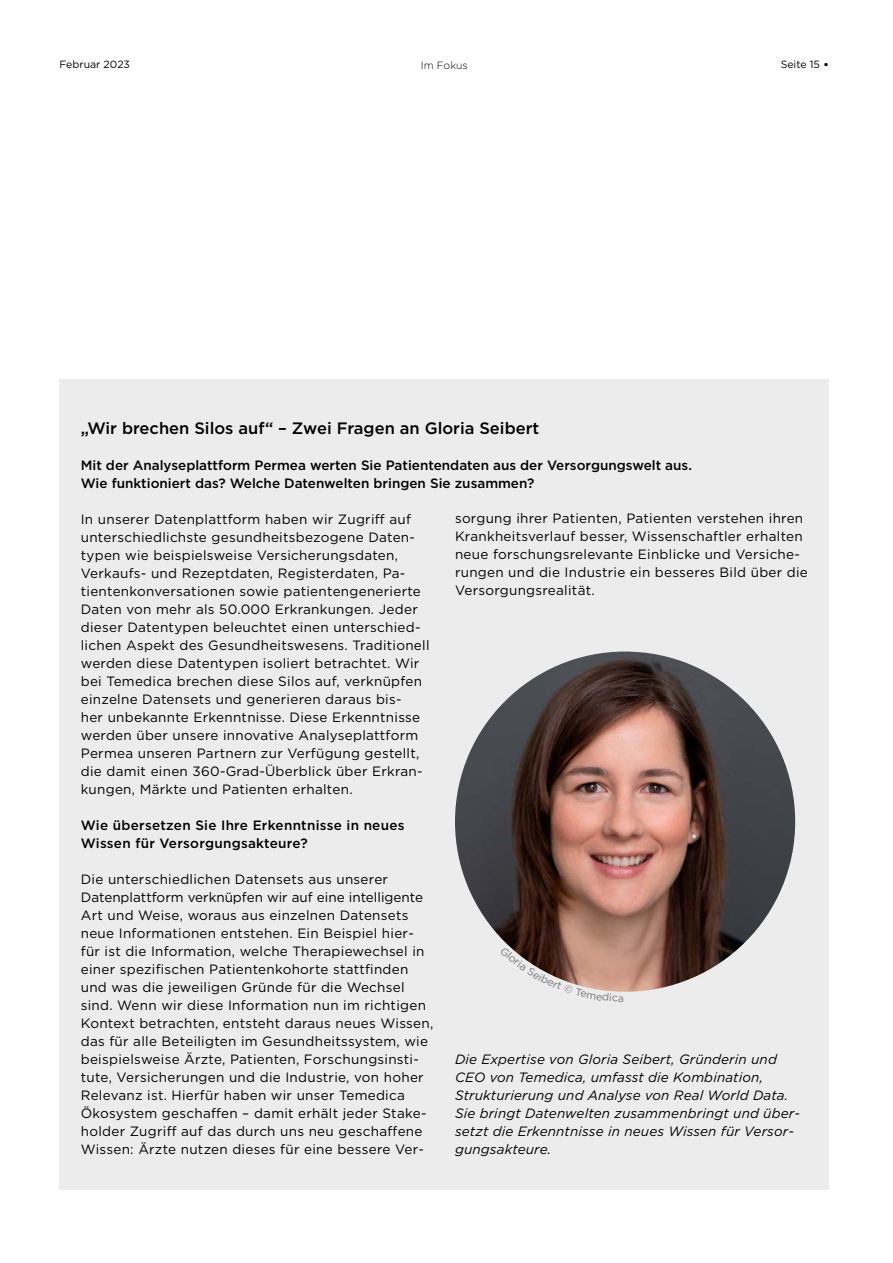
<style>
.page{position:relative;width:893px;height:1263px;background:#fff}
.page>*{position:absolute;margin:0;border:0;box-sizing:border-box;transform-origin:0 0}
.t1{font:500 16.5px "Gotham";color:#000}
.t2{font:13.5px/18px "Gotham";letter-spacing:.02em;color:#000}
.t3{font:italic 13.5px/18px "Gotham";letter-spacing:.01em;color:#000}
.t4{font:500 13.5px/18px "Gotham";color:#000}
.t5{font:500 13.5px/18px "Gotham";letter-spacing:.02em;color:#000}
.t6{font:10.5px "Gotham";color:#000}
.t7{font:300 10.5px "Gotham";color:#000}
.s1{font-size:12.6px}
</style>
<div class="page">
<div style="left:60px;top:380px;width:769px;height:810px;background:#ececed"></div>
<img style="left:455px;top:651px;width:340px;height:341px;border-radius:170px">
<svg style="left:509px;top:946px;width:114px;height:46px"></svg>
<p class="t6" style="left:60px;top:58px;width:72px">Februar 2023</p>
<p class="t7" style="left:421px;top:58px;width:48px">Im Fokus</p>
<p class="t6" style="left:781px;top:58px;width:50px">Seite 15 <span class="s1">•</span></p>
<p class="t1" style="left:81px;top:417px;width:460px">„Wir brechen Silos auf“ – Zwei Fragen an Gloria Seibert</p>
<p class="t4" style="left:81px;top:456px;width:613px">Mit der Analyseplattform Permea werten Sie Patientendaten aus der Versorgungswelt aus.<br>Wie funktioniert das? Welche Datenwelten bringen Sie zusammen?</p>
<p class="t2" style="left:81px;top:509px;width:350px">In unserer Datenplattform haben wir Zugriff auf unterschiedlichste gesundheitsbezogene Daten&shy;typen wie beispielsweise Versicherungsdaten, Verkaufs- und Rezeptdaten, Registerdaten, Pa&shy;tientenkonversationen sowie patientengenerierte Daten von mehr als 50.000 Erkrankungen. Jeder dieser Datentypen beleuchtet einen unterschied&shy;lichen Aspekt des Gesundheitswesens. Traditionell werden diese Datentypen isoliert betrachtet. Wir bei Temedica brechen diese Silos auf, verknüpfen einzelne Datensets und generieren daraus bis-<br>her unbekannte Erkenntnisse. Diese Erkenntnisse werden über unsere innovative Analyseplattform Permea unseren Partnern zur Verfügung gestellt, die damit einen 360-Grad-Überblick über Erkran&shy;kungen, Märkte und Patienten erhalten.</p>
<p class="t5" style="left:81px;top:816px;width:325px">Wie übersetzen Sie Ihre Erkenntnisse in neues<br>Wissen für Versorgungsakteure?</p>
<p class="t2" style="left:81px;top:869px;width:354px">Die unterschiedlichen Datensets aus unserer Datenplattform verknüpfen wir auf eine intelligente Art und Weise, woraus aus einzelnen Datensets neue Informationen entstehen. Ein Beispiel hier&shy;für ist die Information, welche Therapiewechsel in einer spezifischen Patientenkohorte stattfinden und was die jeweiligen Gründe für die Wechsel sind. Wenn wir diese Information nun im richtigen Kontext betrachten, entsteht daraus neues Wissen, das für alle Beteiligten im Gesundheitssystem, wie beispielsweise Ärzte, Patienten, Forschungsinsti&shy;tute, Versicherungen und die Industrie, von hoher Relevanz ist. Hierfür haben wir unser Temedica Ökosystem geschaffen – damit erhält jeder Stake&shy;holder Zugriff auf das durch uns neu geschaffene Wissen: Ärzte nutzen dieses für eine bessere Ver-</p>
<p class="t2" style="left:455px;top:509px;width:354px">sorgung ihrer Patienten, Patienten verstehen ihren Krankheitsverlauf besser, Wissenschaftler erhalten neue forschungsrelevante Einblicke und Versiche&shy;rungen und die Industrie ein besseres Bild über die Versorgungsrealität.</p>
<p class="t3" style="left:455px;top:1049px;width:346px">Die Expertise von Gloria Seibert, Gründerin und CEO von Temedica, umfasst die Kombination, Strukturierung und Analyse von Real World Data.<br>Sie bringt Datenwelten zusammenbringt und über&shy;setzt die Erkenntnisse in neues Wissen für Versor&shy;gungsakteure.</p>
</div>
